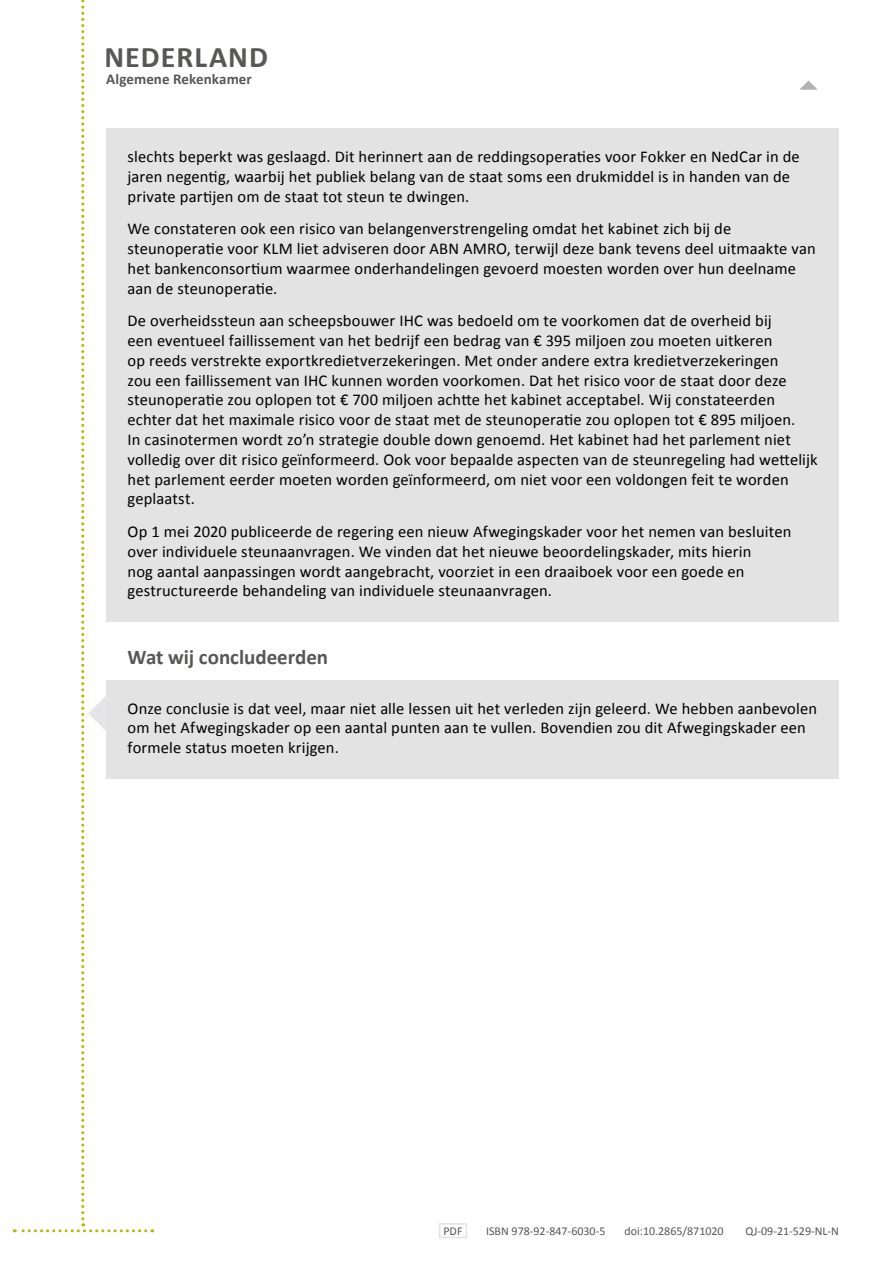
<style>
.page{position:relative;width:893px;height:1263px;background:#fff}
.page>*{position:absolute;margin:0;border:0;box-sizing:border-box;transform-origin:0 0}
.Country-Second{font:700 30px "Calibri";letter-spacing:.035em;color:#575756}
.t1{font:700 21px "Calibri";letter-spacing:-.005em;color:#575756}
.t2{font:16.5px/19.8px "Calibri";letter-spacing:.01em;color:#000}
.SaiName_Second{font:700 15px "Calibri";letter-spacing:.005em;color:#575756}
.Identifiers{font:12px "Calibri";color:#575756}
</style>
<div class="page">
<div style="left:106px;top:128px;width:733px;height:99px;background:#e3e3e3"></div>
<div style="left:106px;top:200px;width:733px;height:119px;background:#e3e3e3"></div>
<div style="left:106px;top:292px;width:733px;height:238px;background:#e3e3e3"></div>
<div style="left:106px;top:503px;width:733px;height:119px;background:#e3e3e3"></div>
<div style="left:106px;top:680px;width:733px;height:99px;background:#e3e3e3"></div>
<svg style="left:14px;top:0;width:132px;height:1232px"></svg>
<svg style="left:799px;top:80px;width:19px;height:10px"></svg>
<div style="left:439px;top:1223px;width:28px;height:15px;border:2px solid #e3e3e3"></div>
<p class="Country-Second" style="left:104px;top:38px;width:165px">NEDERLAND</p>
<p class="SaiName_Second" style="left:106px;top:70px;width:147px">Algemene Rekenkamer</p>
<p class="t2" style="left:128px;top:146px;width:674px">slechts beperkt was geslaagd. Dit herinnert aan de reddingsoperaties voor Fokker en NedCar in de jaren negentig, waarbij het publiek belang van de staat soms een drukmiddel is in handen van de private partijen om de staat tot steun te dwingen.</p>
<p class="t2" style="left:128px;top:218px;width:690px">We constateren ook een risico van belangenverstrengeling omdat het kabinet zich bij de steunoperatie voor KLM liet adviseren door ABN AMRO, terwijl deze bank tevens deel uitmaakte van het bankenconsortium waarmee onderhandelingen gevoerd moesten worden over hun deelname aan de steunoperatie.</p>
<p class="t2" style="left:128px;top:310px;width:692px">De overheidssteun aan scheepsbouwer IHC was bedoeld om te voorkomen dat de overheid bij<br>een eventueel faillissement van het bedrijf een bedrag van € 395 miljoen zou moeten uitkeren<br>op reeds verstrekte exportkredietverzekeringen. Met onder andere extra kredietverzekeringen<br>zou een faillissement van IHC kunnen worden voorkomen. Dat het risico voor de staat door deze steunoperatie zou oplopen tot € 700 miljoen achtte het kabinet acceptabel. Wij constateerden echter dat het maximale risico voor de staat met de steunoperatie zou oplopen tot € 895 miljoen.<br>In casinotermen wordt zo’n strategie double down genoemd. Het kabinet had het parlement niet volledig over dit risico geïnformeerd. Ook voor bepaalde aspecten van de steunregeling had wettelijk het parlement eerder moeten worden geïnformeerd, om niet voor een voldongen feit te worden geplaatst.</p>
<p class="t2" style="left:128px;top:521px;width:665px">Op 1 mei 2020 publiceerde de regering een nieuw Afwegingskader voor het nemen van besluiten over individuele steunaanvragen. We vinden dat het nieuwe beoordelingskader, mits hierin<br>nog aantal aanpassingen wordt aangebracht, voorziet in een draaiboek voor een goede en gestructureerde behandeling van individuele steunaanvragen.</p>
<h2 class="t1" style="left:128px;top:644px;width:202px">Wat wij concludeerden</h2>
<p class="t2" style="left:128px;top:697px;width:691px">Onze conclusie is dat veel, maar niet alle lessen uit het verleden zijn geleerd. We hebben aanbevolen om het Afwegingskader op een aantal punten aan te vullen. Bovendien zou dit Afwegingskader een formele status moeten krijgen.</p>
<p class="Identifiers" style="left:443px;top:1224px;width:21px">PDF</p>
<p class="Identifiers" style="left:486px;top:1224px;width:121px">ISBN 978-92-847-6030-5</p>
<p class="Identifiers" style="left:624px;top:1224px;width:101px">doi:10.2865/871020</p>
<p class="Identifiers" style="left:745px;top:1224px;width:95px">QJ-09-21-529-NL-N</p>
</div>
